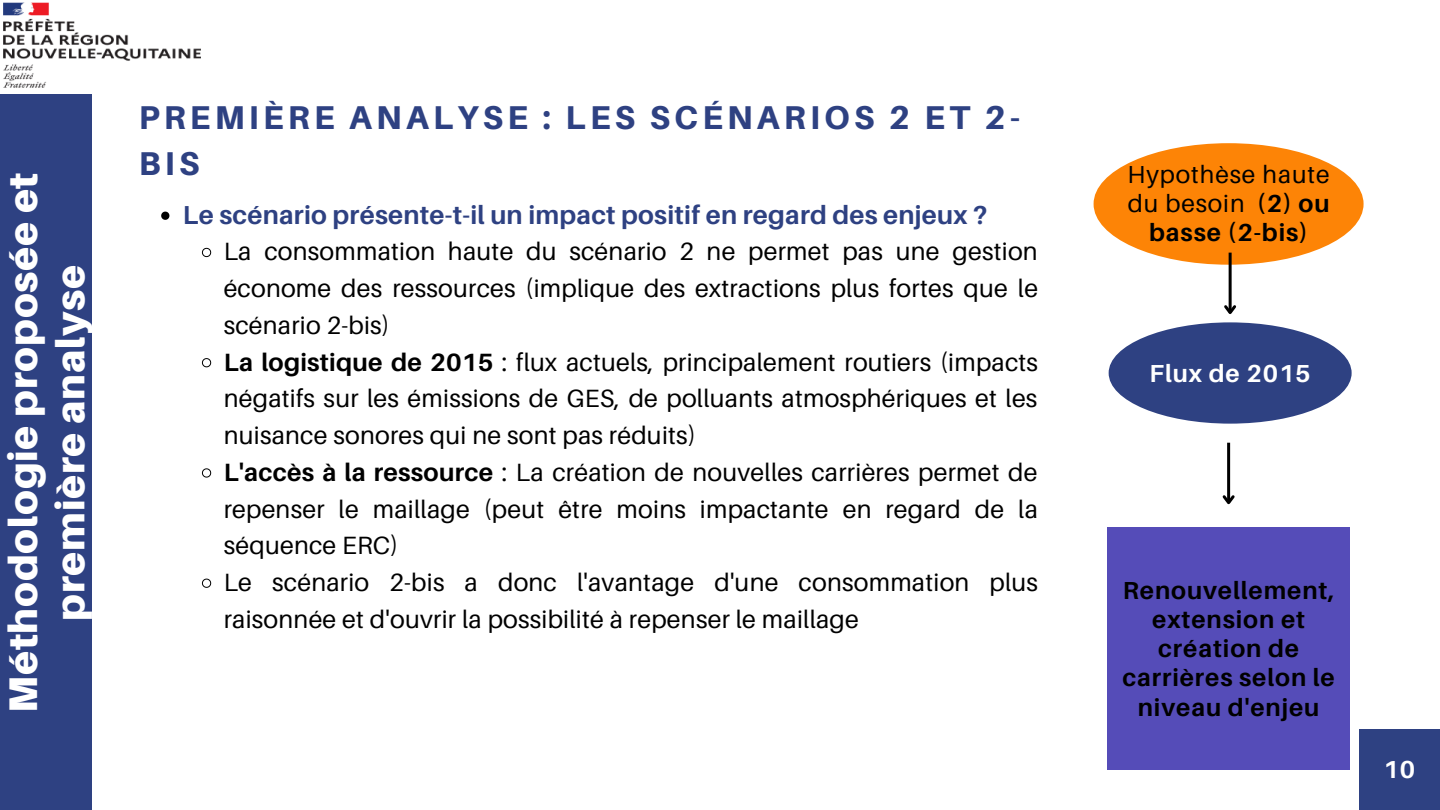
<style>
.page{position:relative;width:1440px;height:810px;background:#2e4182}
.page>*{position:absolute;margin:0;border:0;box-sizing:border-box;transform-origin:0 0}
.t1{font:900 40px/47.2px "Aileron";letter-spacing:.02em;color:#fff;text-align:center}
.t2{font:800 33px/46.5px "Aileron";letter-spacing:.125em;color:#2e4182}
.t3{font:700 26px "Aileron";letter-spacing:.01em;color:#2e4182}
.t4{font:25px/36.8px "Aileron";letter-spacing:.01em;color:#000}
.t5{font:700 24.6px/29.2px "Aileron";letter-spacing:.035em;color:#000;text-align:center}
.t6{font:24.6px/29.2px "Aileron";letter-spacing:.035em;color:#000;text-align:center}
.t7{font:700 24.6px "Aileron";letter-spacing:.035em;color:#fff}
.s1{font-weight:700}
</style>
<div class="page">
<div style="left:92px;top:0;width:1348px;height:810px;background:#fff"></div>
<img style="left:1px;top:1px;width:200px;height:92px">
<div style="left:1359px;top:729px;width:81px;height:81px;background:#2e4182"></div>
<svg style="left:161px;top:212px;width:8px;height:8px"></svg>
<svg style="left:202px;top:247px;width:10px;height:10px"></svg>
<svg style="left:202px;top:358px;width:10px;height:10px"></svg>
<svg style="left:202px;top:468px;width:10px;height:10px"></svg>
<svg style="left:202px;top:578px;width:10px;height:10px"></svg>
<div style="left:1107px;top:527px;width:243px;height:243px;background:#554cb8"></div>
<div style="left:1094px;top:143px;width:270px;height:122px;background:#fd8406;border-radius:50%"></div>
<div style="left:1109px;top:322px;width:243px;height:102px;background:#2e4182;border-radius:50%"></div>
<hr style="left:1227px;top:443px;width:3px;height:60px;background:#000">
<svg style="left:1222px;top:493px;width:13px;height:12px"></svg>
<hr style="left:1229px;top:253px;width:3px;height:60px;background:#000">
<svg style="left:1224px;top:302px;width:13px;height:12px"></svg>
<h1 class="t1" style="left:-1px;top:713px;width:542px;rotate:-90deg">Méthodologie proposée et première analyse</h1>
<h2 class="t2" style="left:139px;top:94px;width:883px">PREMIÈRE ANALYSE : LES SCÉNARIOS 2 ET 2-<br>BIS</h2>
<p class="t3" style="left:183px;top:198px;width:806px">Le scénario présente-t-il un impact positif en regard des enjeux ?</p>
<p class="t4" style="left:224px;top:233px;width:816px">La consommation haute du scénario 2 ne permet pas une gestion économe des ressources (implique des extractions plus fortes que le scénario 2-bis)<br><span class="s1">La logistique de 2015</span> : flux actuels, principalement routiers (impacts négatifs sur les émissions de GES, de polluants atmosphériques et les nuisance sonores qui ne sont pas réduits)<br><span class="s1">L'accès à la ressource</span> : La création de nouvelles carrières permet de repenser le maillage (peut être moins impactante en regard de la séquence ERC)<br>Le scénario 2-bis a donc l'avantage d'une consommation plus raisonnée et d'ouvrir la possibilité à repenser le maillage</p>
<p class="t6" style="left:1128px;top:159px;width:204px">Hypothèse haute du besoin <span class="s1">(2) ou basse (2-bis)</span></p>
<p class="t7" style="left:1150px;top:358px;width:163px">Flux de 2015</p>
<p class="t5" style="left:1122px;top:575px;width:214px">Renouvellement, extension et création de carrières selon le niveau d'enjeu</p>
<p class="t7" style="left:1384px;top:754px;width:33px">10</p>
</div>
